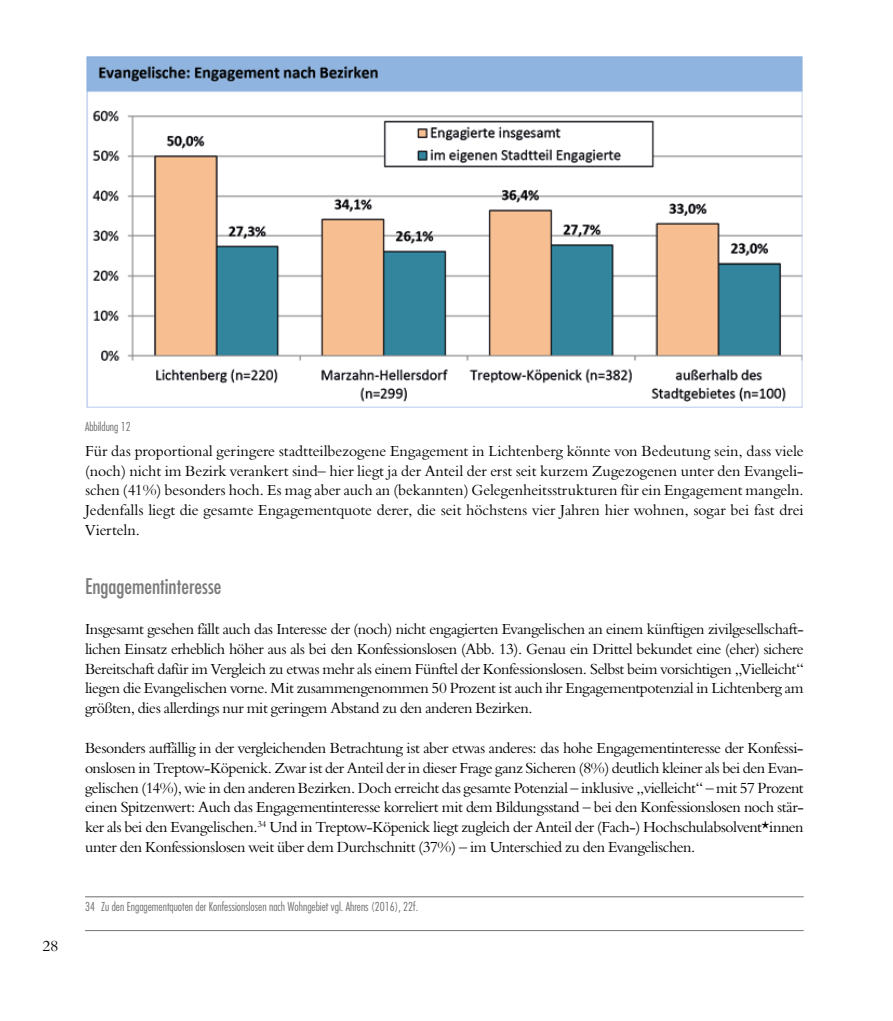
<style>
.page{position:relative;width:893px;height:1021px;background:#fff}
.page>*{position:absolute;margin:0;border:0;box-sizing:border-box;transform-origin:0 0}
.t1{font:condensed 21px "Futura";color:#7c7b7b}
.t2{font:15px/19.8px "Bergamo Std";letter-spacing:-.025em;color:#000;text-align:justify}
.t3{font:300 condensed 12px "Futura";color:#706f6f}
</style>
<div class="page">
<hr style="left:85px;top:930px;width:719px;height:1px;background:#757474">
<hr style="left:85px;top:896px;width:719px;height:1px;background:#706f6f">
<img style="left:86px;top:56px;width:716px;height:351px">
<p class="t2" style="left:43px;top:936px;width:17px">28</p>
<p class="t3" style="left:85px;top:418px;width:47px">Abbildung 12</p>
<p class="t2" style="left:85px;top:441px;width:720px">Für das proportional geringere stadtteilbezogene Engagement in Lichtenberg könnte von Bedeutung sein, dass viele (noch) nicht im Bezirk verankert sind– hier liegt ja der Anteil der erst seit kurzem Zugezogenen unter den Evangeli&shy;schen (41%) besonders hoch. Es mag aber auch an (bekannten) Gelegenheitsstrukturen für ein Engagement mangeln.<br>Jedenfalls liegt die gesamte Engagementquote derer, die seit höchstens vier Jahren hier wohnen, sogar bei fast drei Vierteln.</p>
<h1 class="t1" style="left:85px;top:573px;width:138px">Engagementinteresse</h1>
<p class="t2" style="left:85px;top:619px;width:720px">Insgesamt gesehen fällt auch das Interesse der (noch) nicht engagierten Evangelischen an einem künftigen zivilgesellschaft&shy;lichen Einsatz erheblich höher aus als bei den Konfessionslosen (Abb. 13). Genau ein Drittel bekundet eine (eher) sichere Bereitschaft dafür im Vergleich zu etwas mehr als einem Fünftel der Konfessionslosen. Selbst beim vorsichtigen „Vielleicht“ liegen die Evangelischen vorne. Mit zusammengenommen 50 Prozent ist auch ihr Engagementpotenzial in Lichtenberg am größten, dies allerdings nur mit geringem Abstand zu den anderen Bezirken.</p>
<p class="t2" style="left:85px;top:738px;width:720px">Besonders auffällig in der vergleichenden Betrachtung ist aber etwas anderes: das hohe Engagementinteresse der Konfessi&shy;onslosen in Treptow-Köpenick. Zwar ist der Anteil der in dieser Frage ganz Sicheren (8%) deutlich kleiner als bei den Evan&shy;gelischen (14%), wie in den anderen Bezirken. Doch erreicht das gesamte Potenzial – inklusive „vielleicht“ – mit 57 Prozent einen Spitzenwert: Auch das Engagementinteresse korreliert mit dem Bildungsstand – bei den Konfessionslosen noch stär&shy;ker als bei den Evangelischen.<sup>34</sup> Und in Treptow-Köpenick liegt zugleich der Anteil der (Fach-) Hochschulabsolvent*innen unter den Konfessionslosen weit über dem Durchschnitt (37%) – im Unterschied zu den Evangelischen.</p>
<p class="t3" style="left:85px;top:899px;width:335px">34 Zu den Engagementquoten der Konfessionslosen nach Wohngebiet vgl. Ahrens (2016), 22f.</p>
</div>
